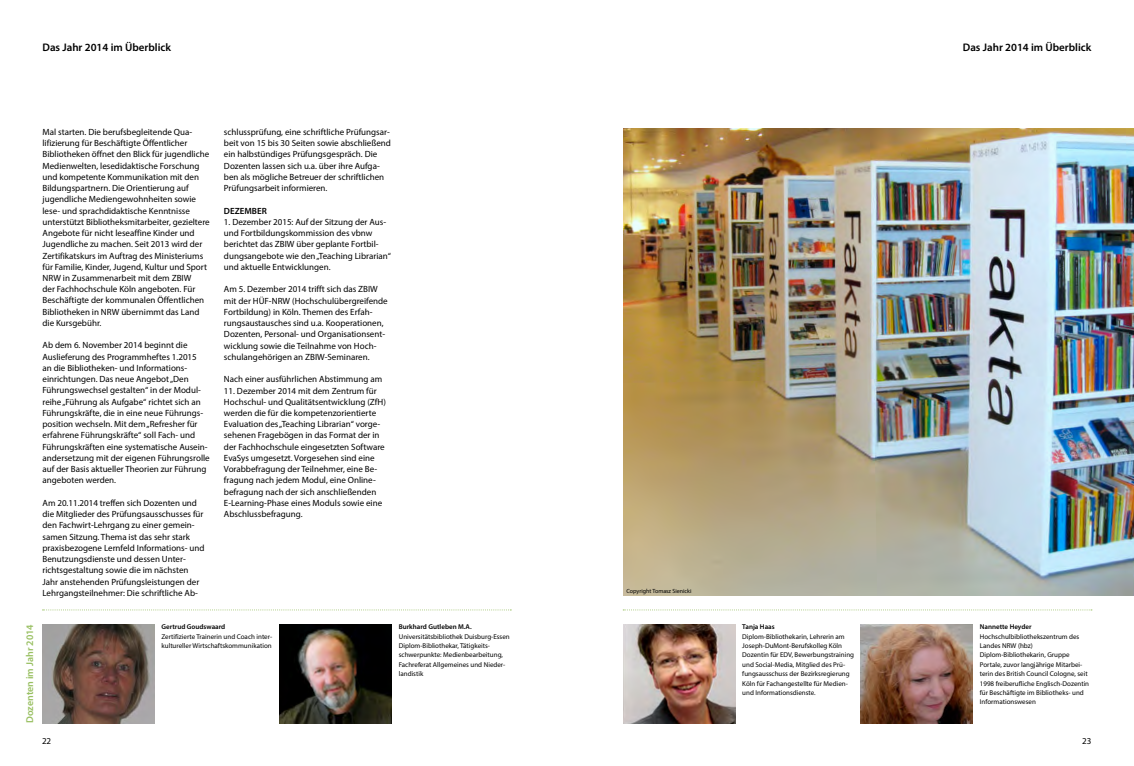
<style>
.page{position:relative;width:1134px;height:766px;background:#fff}
.page>*{position:absolute;margin:0;border:0;box-sizing:border-box;transform-origin:0 0}
.t1{font:600 11px "Myriad Pro";color:#000}
.t2{font:600 10px "Myriad Pro";color:#98bf61}
.t3{font:9px/11.2px "Myriad Pro";color:#000}
.t4{font:600 9px "Myriad Pro";color:#000}
.t5{font:7px/9.4px "Myriad Pro";color:#000}
.t6{font:600 7px "Myriad Pro";color:#000}
.t7{font:6px "Myriad Pro";color:#000}
</style>
<div class="page">
<svg style="left:623px;top:609px;width:469px;height:1px"></svg>
<svg style="left:43px;top:609px;width:468px;height:1px"></svg>
<img style="left:624px;top:129px;width:510px;height:466px">
<img style="left:280px;top:624px;width:111px;height:99px">
<img style="left:43px;top:624px;width:111px;height:99px">
<img style="left:861px;top:624px;width:111px;height:99px">
<img style="left:624px;top:624px;width:111px;height:99px">
<p class="t1" style="left:43px;top:40px;width:130px">Das Jahr 2014 im Überblick</p>
<p class="t1" style="left:963px;top:40px;width:130px">Das Jahr 2014 im Überblick</p>
<p class="t3" style="left:43px;top:126px;width:169px">Mal starten. Die berufsbegleitende Qua&shy;lifizierung für Beschäftigte Öffentlicher Bibliotheken öffnet den Blick für jugendliche Medienwelten, lesedidaktische Forschung und kompetente Kommunikation mit den Bildungspartnern. Die Orientierung auf jugendliche Mediengewohnheiten sowie lese- und sprachdidaktische Kenntnisse unterstützt Bibliotheksmitarbeiter, gezieltere Angebote für nicht leseaffine Kinder und Jugendliche zu machen. Seit 2013 wird der Zertifikatskurs im Auftrag des Ministeriums für Familie, Kinder, Jugend, Kultur und Sport NRW in Zusammenarbeit mit dem ZBIW<br>der Fachhochschule Köln angeboten. Für Beschäftigte der kommunalen Öffentlichen Bibliotheken in NRW übernimmt das Land die Kursgebühr.</p>
<p class="t3" style="left:43px;top:339px;width:169px">Ab dem 6. November 2014 beginnt die Auslieferung des Programmheftes 1.2015<br>an die Bibliotheken- und Informations&shy;einrichtungen. Das neue Angebot „Den Führungswechsel gestalten“ in der Modul&shy;reihe „Führung als Aufgabe“ richtet sich an Führungskräfte, die in eine neue Führungs&shy;position wechseln. Mit dem „Refresher für erfahrene Führungskräfte“ soll Fach- und Führungskräften eine systematische Ausein&shy;andersetzung mit der eigenen Führungsrolle auf der Basis aktueller Theorien zur Führung angeboten werden.</p>
<p class="t3" style="left:43px;top:497px;width:163px">Am 20.11.2014 treffen sich Dozenten und die Mitglieder des Prüfungsausschusses für den Fachwirt-Lehrgang zu einer gemein&shy;samen Sitzung. Thema ist das sehr stark praxisbezogene Lernfeld Informations- und Benutzungsdienste und dessen Unter&shy;richtsgestaltung sowie die im nächsten Jahr anstehenden Prüfungsleistungen der Lehrgangsteilnehmer: Die schriftliche Ab-</p>
<p class="t3" style="left:224px;top:126px;width:169px">schlussprüfung, eine schriftliche Prüfungsar&shy;beit von 15 bis 30 Seiten sowie abschließend ein halbstündiges Prüfungsgespräch. Die Dozenten lassen sich u.a. über ihre Aufga&shy;ben als mögliche Betreuer der schriftlichen Prüfungsarbeit informieren.</p>
<p class="t4" style="left:224px;top:205px;width:44px">DEZEMBER</p>
<p class="t3" style="left:224px;top:216px;width:169px">1. Dezember 2015: Auf der Sitzung der Aus&shy;und Fortbildungskommission des vbnw berichtet das ZBIW über geplante Fortbil&shy;dungsangebote wie den „Teaching Librarian“ und aktuelle Entwicklungen.</p>
<p class="t3" style="left:224px;top:283px;width:165px">Am 5. Dezember 2014 trifft sich das ZBIW mit der HÜF-NRW (Hochschulübergreifende Fortbildung) in Köln. Themen des Erfah&shy;rungsaustausches sind u.a. Kooperationen, Dozenten, Personal- und Organisationsent&shy;wicklung sowie die Teilnahme von Hoch&shy;schulangehörigen an ZBIW-Seminaren.</p>
<p class="t3" style="left:224px;top:373px;width:160px">Nach einer ausführlichen Abstimmung am</p>
<p class="t3" style="left:224px;top:384px;width:163px">11. Dezember 2014 mit dem Zentrum für Hochschul- und Qualitätsentwicklung (ZfH) werden die für die kompetenzorientierte Evaluation des „Teaching Librarian“ vorge&shy;sehenen Fragebögen in das Format der in der Fachhochschule eingesetzten Software EvaSys umgesetzt. Vorgesehen sind eine Vorabbefragung der Teilnehmer, eine Be&shy;fragung nach jedem Modul, eine Online&shy;befragung nach der sich anschließenden E-Learning-Phase eines Moduls sowie eine Abschlussbefragung.</p>
<p class="t7" style="left:626px;top:587px;width:67px">Copyright Tomasz Sienicki</p>
<p class="t2" style="left:23px;top:723px;width:100px;rotate:-90deg">Dozenten im Jahr 2014</p>
<p class="t6" style="left:162px;top:622px;width:65px">Gertrud Goudswaard</p>
<p class="t5" style="left:162px;top:631px;width:112px">Zertifizierte Trainerin und Coach inter&shy;kultureller Wirtschaftskommunikation</p>
<p class="t6" style="left:399px;top:622px;width:74px">Burkhard Gutleben M.A.</p>
<p class="t5" style="left:399px;top:631px;width:112px">Universitätsbibliothek Duisburg-Essen<br>Diplom-Bibliothekar, Tätigkeits&shy;schwerpunkte: Medienbearbeitung,<br>Fachreferat Allgemeines und Nieder&shy;landistik</p>
<p class="t6" style="left:742px;top:622px;width:34px">Tanja Haas</p>
<p class="t5" style="left:742px;top:631px;width:113px">Diplom-Bibliothekarin, Lehrerin am Joseph-DuMont-Berufskolleg Köln Dozentin für EDV, Bewerbungstraining und Social-Media, Mitglied des Prü&shy;fungsausschuss der Bezirksregierung Köln für Fachangestellte für Medien&shy;und Informationsdienste.</p>
<p class="t6" style="left:980px;top:622px;width:53px">Nannette Heyder</p>
<p class="t5" style="left:980px;top:631px;width:111px">Hochschulbibliothekszentrum des<br>Landes NRW (hbz)<br>Diplom-Bibliothekarin, Gruppe<br>Portale, zuvor langjährige Mitarbei&shy;terin des British Council Cologne, seit<br>1998 freiberufliche Englisch-Dozentin für Beschäftigte im Bibliotheks- und<br>Informationswesen</p>
<p class="t3" style="left:42px;top:735px;width:11px">22</p>
<p class="t3" style="left:1082px;top:735px;width:11px">23</p>
</div>
